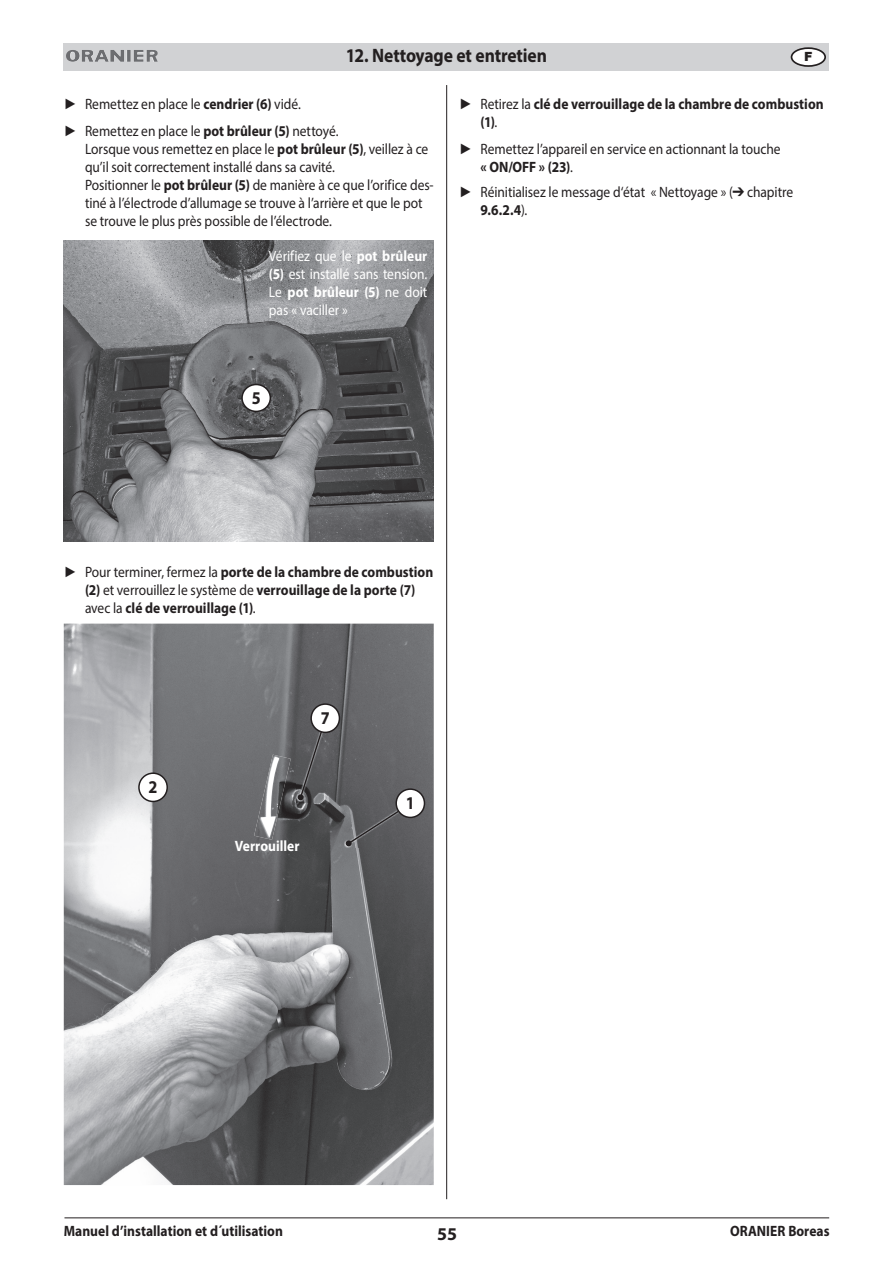
<style>
.page{position:relative;width:893px;height:1263px;background:#fff}
.page>*{position:absolute;margin:0;border:0;box-sizing:border-box;transform-origin:0 0}
.t1{font:700 19.5px "Myriad Pro";letter-spacing:-.01em;color:#231f20;scale:.9 1}
.t2{font:700 18px "Myriad Pro";color:#231f20;scale:.9 1}
.t3{font:700 18px "Myriad Pro";color:#231f20}
.t4{font:15px/18px "Myriad Pro";letter-spacing:-.005em;color:#231f20;scale:.9 1}
.t5{font:700 15px/18px "Myriad Pro";color:#231f20;scale:.9 1}
.t6{font:15px/18.1px "Myriad Pro";letter-spacing:-.005em;color:#fff;text-align:justify;scale:.9 1}
.t7{font:700 15px "Myriad Pro";color:#fff;scale:.9 1}
.t8{font:900 12.6px "Arial";color:#231f20}
.s1{font-family:"Arial"}
.s2{font-weight:700}
.s3{font-family:"Arial";font-weight:400}
.s4{font-weight:400}
</style>
<div class="page">
<div style="left:64px;top:43px;width:765px;height:27px;background:#d1d2d4"></div>
<img style="left:97px;top:50px;width:27px;height:12px">
<hr style="left:64px;top:1217px;width:765px;height:1px;background:#231f20">
<hr style="left:446px;top:85px;width:1px;height:1114px;background:#231f20">
<div style="left:791px;top:48px;width:34px;height:18px;background:#fff;border-radius:50%"></div>
<div style="left:791px;top:47px;width:35px;height:20px;border:2px solid #231f20;border-radius:50%"></div>
<img style="left:64px;top:240px;width:370px;height:301px">
<div style="left:242px;top:384px;width:28px;height:27px;background:#fff;border-radius:50%"></div>
<div style="left:241px;top:384px;width:30px;height:28px;border:2px solid #231f20;border-radius:50%"></div>
<img style="left:64px;top:624px;width:370px;height:561px">
<div style="left:139px;top:773px;width:28px;height:28px;background:#fff;border-radius:50%"></div>
<div style="left:138px;top:772px;width:30px;height:30px;border:2px solid #231f20;border-radius:50%"></div>
<img style="left:344px;top:802px;width:67px;height:46px">
<svg style="left:346px;top:802px;width:65px;height:44px;background:#5e5e61"></svg>
<div style="left:396px;top:789px;width:28px;height:28px;background:#fff;border-radius:50%"></div>
<div style="left:395px;top:788px;width:30px;height:30px;border:2px solid #231f20;border-radius:50%"></div>
<img style="left:254px;top:755px;width:37px;height:85px">
<svg style="left:261px;top:752px;width:22px;height:86px"></svg>
<img style="left:296px;top:717px;width:31px;height:85px">
<svg style="left:298px;top:717px;width:29px;height:83px;background:#5a5b5d"></svg>
<div style="left:311px;top:704px;width:28px;height:28px;background:#fff;border-radius:50%"></div>
<div style="left:310px;top:703px;width:30px;height:30px;border:2px solid #231f20;border-radius:50%"></div>
<h1 class="t1" style="left:346px;top:43px;width:225px">12. Nettoyage et entretien</h1>
<p class="t8" style="left:804px;top:47px;width:10px">F</p>
<p class="t4" style="left:64px;top:90px;width:307px;line-height:27px"><span class="s1">►</span> Remettez en place le <span class="s2">cendrier (6)</span> vidé.<br><span class="s1">►</span> Remettez en place le <span class="s2">pot brûleur (5)</span> nettoyé.</p>
<p class="t4" style="left:85px;top:140px;width:389px">Lorsque vous remettez en place le <span class="s2">pot brûleur (5)</span>, veillez à ce qu’il soit correctement installé dans sa cavité.<br>Positionner le <span class="s2">pot brûleur (5)</span> de manière à ce que l’orifice des&shy;tiné à l’électrode d’allumage se trouve à l’arrière et que le pot se trouve le plus près possible de l’électrode.</p>
<p class="t6" style="left:269px;top:247px;width:178px">Vérifiez que le <span class="s2">pot brûleur (5)</span> est installé sans tension.<br>Le <span class="s2">pot brûleur (5)</span> ne doit pas « vaciller »</p>
<p class="t5" style="left:480px;top:95px;width:383px;text-indent:-21px"><span class="s3">►</span> <span class="s4">Retirez la</span> clé de verrouillage de la chambre de combustion (1)<span class="s4">.</span></p>
<p class="t4" style="left:480px;top:140px;width:335px;text-indent:-21px"><span class="s1">►</span> Remettez l’appareil en service en actionnant la touche <span class="s2">« ON/OFF » (23)</span>.</p>
<p class="t4" style="left:480px;top:183px;width:349px;text-indent:-21px"><span class="s1">►</span> Réinitialisez le message d‘état « Nettoyage » (➔ chapitre<br><span class="s2">9.6.2.4</span>).</p>
<p class="t2" style="left:252px;top:387px;width:11px">5</p>
<p class="t5" style="left:85px;top:563px;width:388px;text-indent:-21px"><span class="s3">►</span> <span class="s4">Pour terminer, fermez la</span> porte de la chambre de combustion (2) <span class="s4">et verrouillez le système de</span> verrouillage de la porte (7) <span class="s4">avec la</span> clé de verrouillage (1)<span class="s4">.</span></p>
<p class="t2" style="left:149px;top:776px;width:11px">2</p>
<p class="t2" style="left:321px;top:706px;width:11px">7</p>
<p class="t7" style="left:235px;top:836px;width:73px">Verrouiller</p>
<p class="t2" style="left:406px;top:791px;width:11px">1</p>
<p class="t5" style="left:64px;top:1221px;width:245px">Manuel d’installation et d´utilisation</p>
<p class="t3" style="left:437px;top:1222px;width:21px">55</p>
<p class="t5" style="left:730px;top:1221px;width:112px">ORANIER Boreas</p>
</div>
